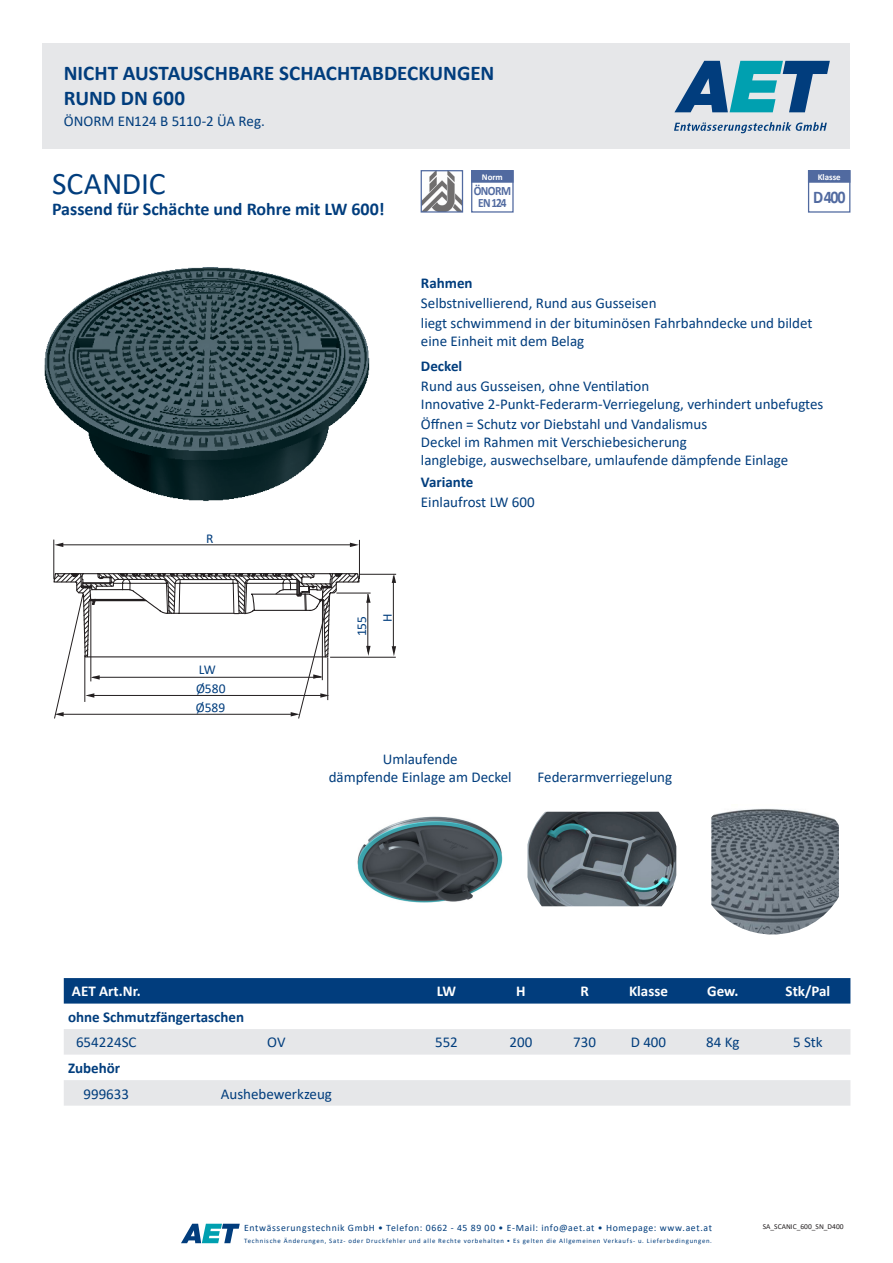
<style>
.page{position:relative;width:893px;height:1263px;background:#fff}
.page>*{position:absolute;margin:0;border:0;box-sizing:border-box;transform-origin:0 0}
.t1{font:31.5px "Calibri";letter-spacing:-.005em;color:#013d7d}
.t2{font:700 21px "Calibri";color:#013d7d}
.t3{font:700 18px "Calibri";color:#013d7d}
.Lauftext-NEU{font:700 17.85px "Calibri";color:#516aa0;scale:.9 1}
.t4{font:15px/18px "Calibri";color:#013d7d}
.t5{font:700 15px "Calibri";color:#013d7d}
.t6{font:700 15px "Calibri";color:#fff}
.t7{font:13.5px "Calibri";color:#013d7d}
.Lauftext-NEU-2{font:700 12.75px/12.8px "Calibri";letter-spacing:-.05em;color:#516aa0;text-align:center;scale:.9 1}
.t8{font:9.75px "Calibri";letter-spacing:.065em;color:#013d7d}
.t9{font:700 8.85px "Calibri";color:#fff}
.t10{font:7.5px "Calibri";color:#231f20}
.t11{font:6.75px "Calibri";letter-spacing:.105em;color:#013d7d}
</style>
<div class="page">
<div style="left:43px;top:43px;width:807px;height:105px;background:#e6e7e9"></div>
<img style="left:44px;top:267px;width:326px;height:234px">
<img style="left:423px;top:172px;width:38px;height:39px">
<div style="left:421px;top:170px;width:42px;height:43px;border:1px solid #516aa0"></div>
<div style="left:471px;top:170px;width:43px;height:43px;border:1px solid #516aa0"></div>
<div style="left:472px;top:171px;width:41px;height:11px;background:#516aa0"></div>
<div style="left:471px;top:170px;width:43px;height:13px;border:1px solid #516aa0"></div>
<div style="left:64px;top:978px;width:786px;height:25px;background:#013d7d"></div>
<svg style="left:64px;top:1029px;width:786px;height:77px;fill:#e6e7e9"></svg>
<div style="left:808px;top:170px;width:42px;height:43px;border:1px solid #516aa0"></div>
<div style="left:809px;top:171px;width:41px;height:11px;background:#516aa0"></div>
<div style="left:808px;top:170px;width:42px;height:13px;border:1px solid #516aa0"></div>
<svg style="left:181px;top:1224px;width:59px;height:19px"></svg>
<svg style="left:674px;top:61px;width:156px;height:51px"></svg>
<svg style="left:674px;top:122px;width:153px;height:11px"></svg>
<img style="left:711px;top:809px;width:128px;height:125px">
<img style="left:527px;top:812px;width:149px;height:94px">
<hr style="left:359px;top:574px;width:37px;height:1px;background:#231f20">
<hr style="left:330px;top:657px;width:66px;height:1px;background:#231f20">
<hr style="left:393px;top:576px;width:1px;height:73px;background:#231f20">
<svg style="left:392px;top:646px;width:4px;height:10px"></svg>
<svg style="left:392px;top:574px;width:4px;height:9px"></svg>
<hr style="left:359px;top:540px;width:1px;height:39px;background:#231f20">
<hr style="left:54px;top:540px;width:1px;height:39px;background:#231f20">
<hr style="left:60px;top:545px;width:295px;height:1px;background:#231f20">
<svg style="left:350px;top:543px;width:9px;height:4px"></svg>
<svg style="left:54px;top:543px;width:9px;height:4px"></svg>
<hr style="left:336px;top:593px;width:35px;height:1px;background:#231f20">
<hr style="left:368px;top:594px;width:1px;height:57px;background:#231f20">
<svg style="left:366px;top:646px;width:5px;height:10px"></svg>
<svg style="left:366px;top:594px;width:5px;height:9px"></svg>
<svg style="left:53px;top:569px;width:307px;height:150px"></svg>
<img style="left:357px;top:816px;width:146px;height:87px">
<p class="t2" style="left:64px;top:58px;width:432px">NICHT AUSTAUSCHBARE SCHACHTABDECKUNGEN</p>
<p class="t2" style="left:64px;top:83px;width:123px">RUND DN 600</p>
<p class="t4" style="left:64px;top:111px;width:203px">ÖNORM EN124 B 5110-2 ÜA Reg.</p>
<p class="t1" style="left:52px;top:161px;width:115px">SCANDIC</p>
<p class="t3" style="left:52px;top:197px;width:334px">Passend für Schächte und Rohre mit LW 600!</p>
<p class="t9" style="left:482px;top:171px;width:23px">Norm</p>
<p class="Lauftext-NEU-2" style="left:474px;top:184px;width:43px">ÖNORM<br>EN 124</p>
<p class="t9" style="left:818px;top:171px;width:25px">Klasse</p>
<p class="Lauftext-NEU" style="left:813px;top:184px;width:38px">D 400</p>
<p class="t7" style="left:206px;top:529px;width:9px">R</p>
<p class="t7" style="left:199px;top:660px;width:18px">LW</p>
<p class="t7" style="left:196px;top:679px;width:31px">Ø580</p>
<p class="t7" style="left:196px;top:698px;width:31px">Ø589</p>
<p class="t5" style="left:421px;top:272px;width:53px">Rahmen</p>
<p class="t4" style="left:421px;top:293px;width:237px">Selbstnivellierend, Rund aus Gusseisen</p>
<p class="t4" style="left:421px;top:314px;width:393px">liegt schwimmend in der bituminösen Fahrbahndecke und bildet eine Einheit mit dem Belag</p>
<p class="t5" style="left:421px;top:355px;width:43px">Deckel</p>
<p class="t4" style="left:421px;top:376px;width:404px">Rund aus Gusseisen, ohne Ventilation<br>Innovative 2-Punkt-Federarm-Verriegelung, verhindert unbefugtes</p>
<p class="t4" style="left:421px;top:414px;width:369px">Öffnen = Schutz vor Diebstahl und Vandalismus<br>Deckel im Rahmen mit Verschiebesicherung<br>langlebige, auswechselbare, umlaufende dämpfende Einlage</p>
<p class="t5" style="left:421px;top:472px;width:54px">Variante</p>
<p class="t4" style="left:421px;top:493px;width:115px">Einlaufrost LW 600</p>
<p class="t7" style="left:352px;top:636px;width:22px;rotate:-90deg">155</p>
<p class="t7" style="left:378px;top:622px;width:10px;rotate:-90deg">H</p>
<p class="t4" style="left:329px;top:750px;width:184px;text-align:center">Umlaufende<br>dämpfende Einlage am Deckel</p>
<p class="t4" style="left:538px;top:767px;width:136px">Federarmverriegelung</p>
<p class="t6" style="left:72px;top:981px;width:70px">AET Art.Nr.</p>
<p class="t6" style="left:437px;top:981px;width:21px">LW</p>
<p class="t6" style="left:516px;top:981px;width:11px">H</p>
<p class="t6" style="left:580px;top:981px;width:10px">R</p>
<p class="t6" style="left:629px;top:981px;width:40px">Klasse</p>
<p class="t6" style="left:707px;top:981px;width:33px">Gew.</p>
<p class="t6" style="left:786px;top:981px;width:46px">Stk/Pal</p>
<p class="t5" style="left:68px;top:1006px;width:178px">ohne Schmutzfängertaschen</p>
<p class="t4" style="left:76px;top:1033px;width:62px">654224SC</p>
<p class="t4" style="left:267px;top:1033px;width:20px">OV</p>
<p class="t4" style="left:435px;top:1033px;width:24px">552</p>
<p class="t4" style="left:509px;top:1033px;width:24px">200</p>
<p class="t4" style="left:573px;top:1033px;width:24px">730</p>
<p class="t4" style="left:631px;top:1033px;width:37px">D 400</p>
<p class="t4" style="left:706px;top:1033px;width:35px">84 Kg</p>
<p class="t4" style="left:793px;top:1033px;width:31px">5 Stk</p>
<p class="t5" style="left:68px;top:1057px;width:54px">Zubehör</p>
<p class="t4" style="left:83px;top:1084px;width:47px">999633</p>
<p class="t4" style="left:221px;top:1084px;width:113px">Aushebewerkzeug</p>
<p class="t8" style="left:244px;top:1220px;width:469px">Entwässerungstechnik GmbH • Telefon: 0662 - 45 89 00 • E-Mail: info@aet.at • Homepage: www.aet.at</p>
<p class="t11" style="left:244px;top:1236px;width:469px">Technische Änderungen, Satz- oder Druckfehler und alle Rechte vorbehalten • Es gelten die Allgemeinen Verkaufs- u. Lieferbedingungen.</p>
<p class="t10" style="left:763px;top:1221px;width:82px">SA_SCANIC_600_SN_D400</p>
</div>
